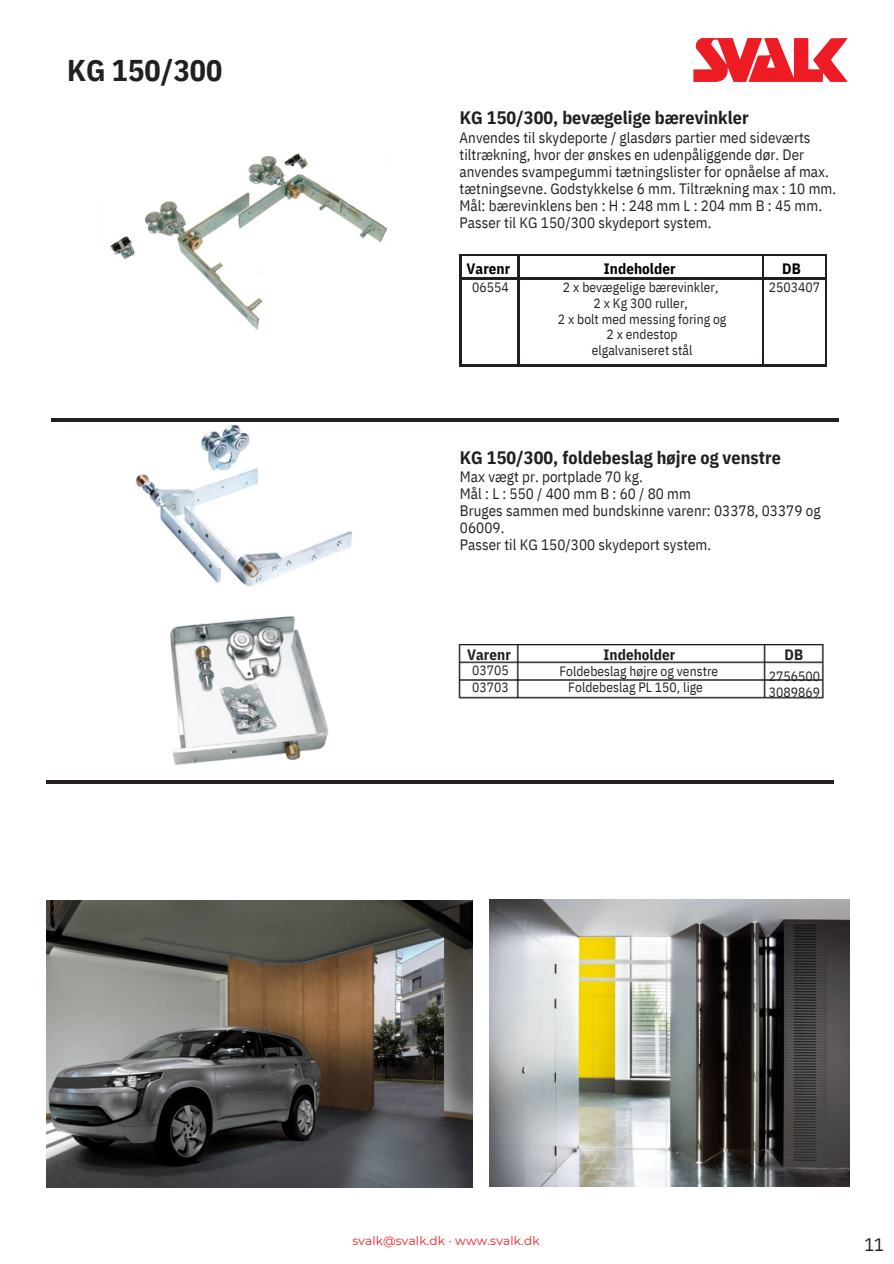
<style>
.page{position:relative;width:894px;height:1264px;background:#fff}
.page>*{position:absolute;margin:0;border:0;box-sizing:border-box;transform-origin:0 0}
.t1{font:700 30px "IBM Plex Sans Cond";letter-spacing:.005em;color:#231f20}
.t2{font:700 18px "IBM Plex Sans Cond";letter-spacing:.005em;color:#231f20}
.t3{font:18px "IBM Plex Sans Cond";color:#231f20}
.t4{font:15px/17px "IBM Plex Sans Cond";letter-spacing:.005em;color:#231f20}
.t5{font:700 15px "IBM Plex Sans Cond";letter-spacing:.005em;color:#231f20}
.t6{font:700 15px "IBM Plex Sans Cond";letter-spacing:.005em;color:#000}
.t7{font:13.5px/15.8px "IBM Plex Sans Cond";letter-spacing:.005em;color:#231f20;text-align:center}
.t8{font:12px "Montserrat";letter-spacing:.015em;color:#ed1c24}
</style>
<div class="page">
<hr style="left:460px;top:254px;width:58px;height:2px;background:#231f20">
<svg style="left:460px;top:256px;width:1px;height:21px"></svg>
<hr style="left:518px;top:254px;width:244px;height:2px;background:#231f20">
<hr style="left:517px;top:256px;width:2px;height:21px;background:#231f20">
<hr style="left:762px;top:254px;width:64px;height:2px;background:#231f20">
<hr style="left:761px;top:256px;width:2px;height:21px;background:#231f20">
<hr style="left:824px;top:256px;width:2px;height:21px;background:#231f20">
<hr style="left:460px;top:277px;width:58px;height:2px;background:#231f20">
<hr style="left:460px;top:279px;width:1px;height:85px;background:#231f20">
<hr style="left:518px;top:277px;width:244px;height:2px;background:#231f20">
<hr style="left:517px;top:279px;width:2px;height:85px;background:#231f20">
<hr style="left:762px;top:277px;width:64px;height:2px;background:#231f20">
<hr style="left:761px;top:279px;width:2px;height:85px;background:#231f20">
<hr style="left:824px;top:279px;width:2px;height:85px;background:#231f20">
<hr style="left:460px;top:364px;width:58px;height:2px;background:#231f20">
<hr style="left:518px;top:364px;width:244px;height:2px;background:#231f20">
<hr style="left:762px;top:364px;width:64px;height:2px;background:#231f20">
<img style="left:120px;top:421px;width:232px;height:165px">
<img style="left:110px;top:153px;width:278px;height:177px">
<hr style="left:51px;top:418px;width:787px;height:3px;background:#231f20">
<img style="left:47px;top:900px;width:425px;height:287px">
<hr style="left:47px;top:780px;width:786px;height:3px;background:#231f20">
<img style="left:489px;top:899px;width:359px;height:287px">
<img style="left:458px;top:644px;width:366px;height:55px">
<img style="left:170px;top:616px;width:159px;height:149px">
<svg style="left:693px;top:38px;width:154px;height:44px"></svg>
<p class="t1" style="left:67px;top:50px;width:157px">KG 150/300</p>
<p class="t2" style="left:460px;top:106px;width:290px">KG 150/300, bevægelige bærevinkler</p>
<p class="t4" style="left:459px;top:129px;width:378px">Anvendes til skydeporte / glasdørs partier med sideværts tiltrækning, hvor der ønskes en udenpåliggende dør. Der anvendes svampegummi tætningslister for opnåelse af max. tætningsevne. Godstykkelse 6 mm. Tiltrækning max : 10 mm.<br>Mål: bærevinklens ben : H : 248 mm L : 204 mm B : 45 mm.<br>Passer til KG 150/300 skydeport system.</p>
<p class="t6" style="left:466px;top:259px;width:45px">Varenr</p>
<p class="t6" style="left:603px;top:259px;width:73px">Indeholder</p>
<p class="t6" style="left:782px;top:259px;width:20px">DB</p>
<p class="t7" style="left:472px;top:279px;width:38px">06554</p>
<p class="t7" style="left:562px;top:279px;width:157px">2 x bevægelige bærevinkler,</p>
<p class="t7" style="left:593px;top:295px;width:96px">2 x Kg 300 ruller,</p>
<p class="t7" style="left:557px;top:311px;width:170px">2 x bolt med messing foring og<br>2 x endestop</p>
<p class="t7" style="left:591px;top:342px;width:102px">elgalvaniseret stål</p>
<p class="t7" style="left:768px;top:279px;width:53px">2503407</p>
<p class="t2" style="left:460px;top:445px;width:322px">KG 150/300, foldebeslag højre og venstre</p>
<p class="t4" style="left:460px;top:468px;width:184px">Max vægt pr. portplade 70 kg.</p>
<p class="t4" style="left:460px;top:485px;width:232px">Mål:L:550/400mmB:60/80mm</p>
<p class="t4" style="left:460px;top:502px;width:362px">Bruges sammen med bundskinne varenr: 03378, 03379 og<br>06009.</p>
<p class="t4" style="left:460px;top:536px;width:253px">Passer til KG 150/300 skydeport system.</p>
<p class="t5" style="left:467px;top:644px;width:45px">Varenr</p>
<p class="t5" style="left:603px;top:644px;width:73px">Indeholder</p>
<p class="t5" style="left:784px;top:644px;width:20px">DB</p>
<p class="t7" style="left:472px;top:662px;width:38px">03705</p>
<p class="t7" style="left:559px;top:663px;width:160px">Foldebeslag højre og venstre</p>
<p class="t7" style="left:768px;top:667px;width:53px">2756500</p>
<p class="t7" style="left:472px;top:679px;width:38px">03703</p>
<p class="t7" style="left:568px;top:679px;width:136px">Foldebeslag PL 150, lige</p>
<p class="t7" style="left:768px;top:683px;width:53px">3089869</p>
<p class="t8" style="left:352px;top:1233px;width:189px">svalk@svalk.dk · www.svalk.dk</p>
<p class="t3" style="left:864px;top:1232px;width:21px">11</p>
</div>
